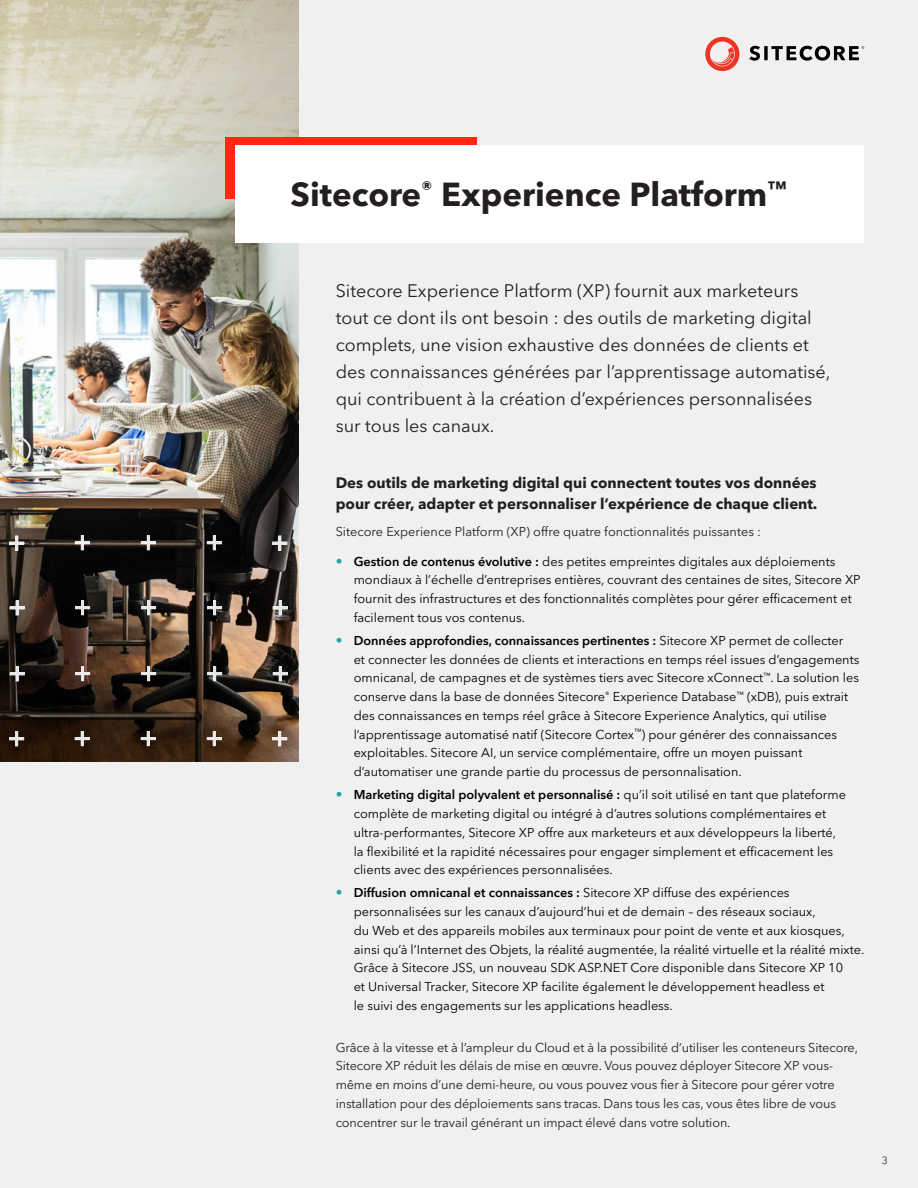
<style>
.page{position:relative;width:918px;height:1188px;background:#f0f0f0}
.page>*{position:absolute;margin:0;border:0;box-sizing:border-box;transform-origin:0 0}
.t1{font:700 33px "Avenir Next LT Pro";color:#231f20}
.Body_Text{font:18px/27px "Avenir Next LT Pro";color:#231f20}
.Paragraph_header{font:700 15px/21px "Avenir Next LT Pro";color:#231f20}
.t2{font:12.75px/18.8px "Avenir Next LT Pro";color:#000}
.Body_Text-2{font:12.75px/18.8px "Avenir Next LT Pro";letter-spacing:-.01em;color:#231f20}
.t3{font:10.5px "Avenir Next LT Pro";color:#333}
.s1{font-weight:600;font-size:13.5px;color:#1ca6a3}
.s2{font-weight:600}
</style>
<div class="page">
<svg style="left:705px;top:37px;width:34px;height:34px"></svg>
<svg style="left:749px;top:46px;width:115px;height:15px"></svg>
<img style="left:0;top:1px;width:298px;height:761px">
<hr style="left:81px;top:535px;width:3px;height:15px;background:#fff">
<svg style="left:75px;top:536px;width:14px;height:14px"></svg>
<hr style="left:75px;top:541px;width:15px;height:3px;background:#fff">
<hr style="left:147px;top:535px;width:3px;height:15px;background:#fff">
<svg style="left:141px;top:536px;width:14px;height:14px"></svg>
<hr style="left:141px;top:541px;width:15px;height:3px;background:#fff">
<hr style="left:213px;top:535px;width:3px;height:15px;background:#fff">
<svg style="left:207px;top:536px;width:14px;height:14px"></svg>
<hr style="left:207px;top:541px;width:15px;height:3px;background:#fff">
<hr style="left:278px;top:535px;width:3px;height:16px;background:#fff">
<svg style="left:273px;top:536px;width:14px;height:14px"></svg>
<hr style="left:272px;top:542px;width:15px;height:3px;background:#fff">
<hr style="left:15px;top:535px;width:3px;height:16px;background:#fff">
<svg style="left:10px;top:536px;width:14px;height:14px"></svg>
<hr style="left:9px;top:542px;width:15px;height:3px;background:#fff">
<hr style="left:81px;top:600px;width:3px;height:15px;background:#fff">
<svg style="left:75px;top:601px;width:15px;height:13px"></svg>
<hr style="left:75px;top:606px;width:15px;height:3px;background:#fff">
<hr style="left:147px;top:600px;width:3px;height:15px;background:#fff">
<svg style="left:141px;top:601px;width:15px;height:13px"></svg>
<hr style="left:141px;top:606px;width:15px;height:3px;background:#fff">
<hr style="left:213px;top:600px;width:3px;height:15px;background:#fff">
<svg style="left:207px;top:601px;width:15px;height:13px"></svg>
<hr style="left:207px;top:606px;width:15px;height:3px;background:#fff">
<hr style="left:279px;top:600px;width:3px;height:16px;background:#fff">
<svg style="left:273px;top:601px;width:14px;height:14px"></svg>
<svg style="left:273px;top:606px;width:15px;height:4px"></svg>
<hr style="left:16px;top:600px;width:3px;height:16px;background:#fff">
<svg style="left:10px;top:601px;width:14px;height:14px"></svg>
<svg style="left:9px;top:606px;width:16px;height:4px"></svg>
<hr style="left:81px;top:666px;width:3px;height:15px;background:#fff">
<svg style="left:76px;top:667px;width:14px;height:14px"></svg>
<hr style="left:75px;top:672px;width:15px;height:3px;background:#fff">
<hr style="left:147px;top:666px;width:3px;height:15px;background:#fff">
<svg style="left:142px;top:667px;width:14px;height:14px"></svg>
<hr style="left:141px;top:672px;width:15px;height:3px;background:#fff">
<hr style="left:213px;top:666px;width:3px;height:15px;background:#fff">
<svg style="left:208px;top:667px;width:14px;height:14px"></svg>
<hr style="left:207px;top:672px;width:15px;height:3px;background:#fff">
<hr style="left:279px;top:666px;width:3px;height:15px;background:#fff">
<svg style="left:273px;top:667px;width:14px;height:14px"></svg>
<hr style="left:273px;top:672px;width:15px;height:3px;background:#fff">
<hr style="left:16px;top:666px;width:3px;height:15px;background:#fff">
<svg style="left:10px;top:667px;width:14px;height:14px"></svg>
<hr style="left:10px;top:672px;width:15px;height:3px;background:#fff">
<hr style="left:81px;top:731px;width:3px;height:15px;background:#fff">
<svg style="left:75px;top:732px;width:14px;height:14px"></svg>
<hr style="left:75px;top:737px;width:15px;height:3px;background:#fff">
<hr style="left:147px;top:731px;width:3px;height:15px;background:#fff">
<svg style="left:141px;top:732px;width:14px;height:14px"></svg>
<hr style="left:141px;top:737px;width:15px;height:3px;background:#fff">
<hr style="left:213px;top:731px;width:3px;height:15px;background:#fff">
<svg style="left:207px;top:732px;width:14px;height:14px"></svg>
<hr style="left:207px;top:737px;width:15px;height:3px;background:#fff">
<hr style="left:278px;top:731px;width:3px;height:15px;background:#fff">
<svg style="left:273px;top:732px;width:14px;height:14px"></svg>
<hr style="left:272px;top:737px;width:15px;height:3px;background:#fff">
<hr style="left:15px;top:731px;width:3px;height:15px;background:#fff">
<svg style="left:10px;top:732px;width:14px;height:14px"></svg>
<hr style="left:9px;top:737px;width:15px;height:3px;background:#fff">
<div style="left:226px;top:137px;width:251px;height:62px;background:#fe2911"></div>
<div style="left:235px;top:146px;width:628px;height:97px;background:#fff"></div>
<p class="t1" style="left:291px;top:175px;width:498px">Sitecore<sup>®</sup> Experience Platform<sup>™</sup></p>
<p class="Body_Text" style="left:336px;top:277px;width:496px">Sitecore Experience Platform (XP) fournit aux marketeurs tout ce dont ils ont besoin : des outils de marketing digital complets, une vision exhaustive des données de clients et des connaissances générées par l’apprentissage automatisé, qui contribuent à la création d’expériences personnalisées sur tous les canaux.</p>
<p class="Paragraph_header" style="left:336px;top:472px;width:483px">Des outils de marketing digital qui connectent toutes vos données pour créer, adapter et personnaliser l’expérience de chaque client.</p>
<p class="Body_Text-2" style="left:336px;top:522px;width:427px">Sitecore Experience Platform (XP) offre quatre fonctionnalités puissantes :</p>
<p class="t2" style="left:354px;top:552px;width:509px;text-indent:-18px"><span class="s1">•</span> <span class="s2">Gestion de contenus évolutive :</span> des petites empreintes digitales aux déploiements mondiaux à l’échelle d’entreprises entières, couvrant des centaines de sites, Sitecore XP fournit des infrastructures et des fonctionnalités complètes pour gérer efficacement et facilement tous vos contenus.</p>
<p class="t2" style="left:354px;top:631px;width:507px;text-indent:-18px"><span class="s1">•</span> <span class="s2">Données approfondies, connaissances pertinentes :</span> Sitecore XP permet de collecter<br>et connecter les données de clients et interactions en temps réel issues d’engagements omnicanal, de campagnes et de systèmes tiers avec Sitecore xConnect<sup>™</sup>. La solution les conserve dans la base de données Sitecore<sup>®</sup> Experience Database<sup>™</sup> (xDB), puis extrait des connaissances en temps réel grâce à Sitecore Experience Analytics, qui utilise l’apprentissage automatisé natif (Sitecore Cortex<sup>™</sup>) pour générer des connaissances exploitables. Sitecore AI, un service complémentaire, offre un moyen puissant d’automatiser une grande partie du processus de personnalisation.</p>
<p class="t2" style="left:354px;top:785px;width:494px;text-indent:-18px"><span class="s1">•</span> <span class="s2">Marketing digital polyvalent et personnalisé :</span> qu’il soit utilisé en tant que plateforme complète de marketing digital ou intégré à d’autres solutions complémentaires et ultra-performantes, Sitecore XP offre aux marketeurs et aux développeurs la liberté, la flexibilité et la rapidité nécessaires pour engager simplement et efficacement les clients avec des expériences personnalisées.</p>
<p class="t2" style="left:354px;top:884px;width:512px;text-indent:-18px"><span class="s1">•</span> <span class="s2">Diffusion omnicanal et connaissances :</span> Sitecore XP diffuse des expériences personnalisées sur les canaux d’aujourd’hui et de demain – des réseaux sociaux,<br>du Web et des appareils mobiles aux terminaux pour point de vente et aux kiosques, ainsi qu’à l’Internet des Objets, la réalité augmentée, la réalité virtuelle et la réalité mixte.<br>Grâce à Sitecore JSS, un nouveau SDK ASP.NET Core disponible dans Sitecore XP 10<br>et Universal Tracker, Sitecore XP facilite également le développement headless et<br>le suivi des engagements sur les applications headless.</p>
<p class="Body_Text-2" style="left:336px;top:1038px;width:524px">Grâce à la vitesse et à l’ampleur du Cloud et à la possibilité d’utiliser les conteneurs Sitecore, Sitecore XP réduit les délais de mise en œuvre. Vous pouvez déployer Sitecore XP vous&shy;même en moins d’une demi-heure, ou vous pouvez vous fier à Sitecore pour gérer votre installation pour des déploiements sans tracas. Dans tous les cas, vous êtes libre de vous concentrer sur le travail générant un impact élevé dans votre solution.</p>
<p class="t3" style="left:882px;top:1154px;width:8px">3</p>
</div>
